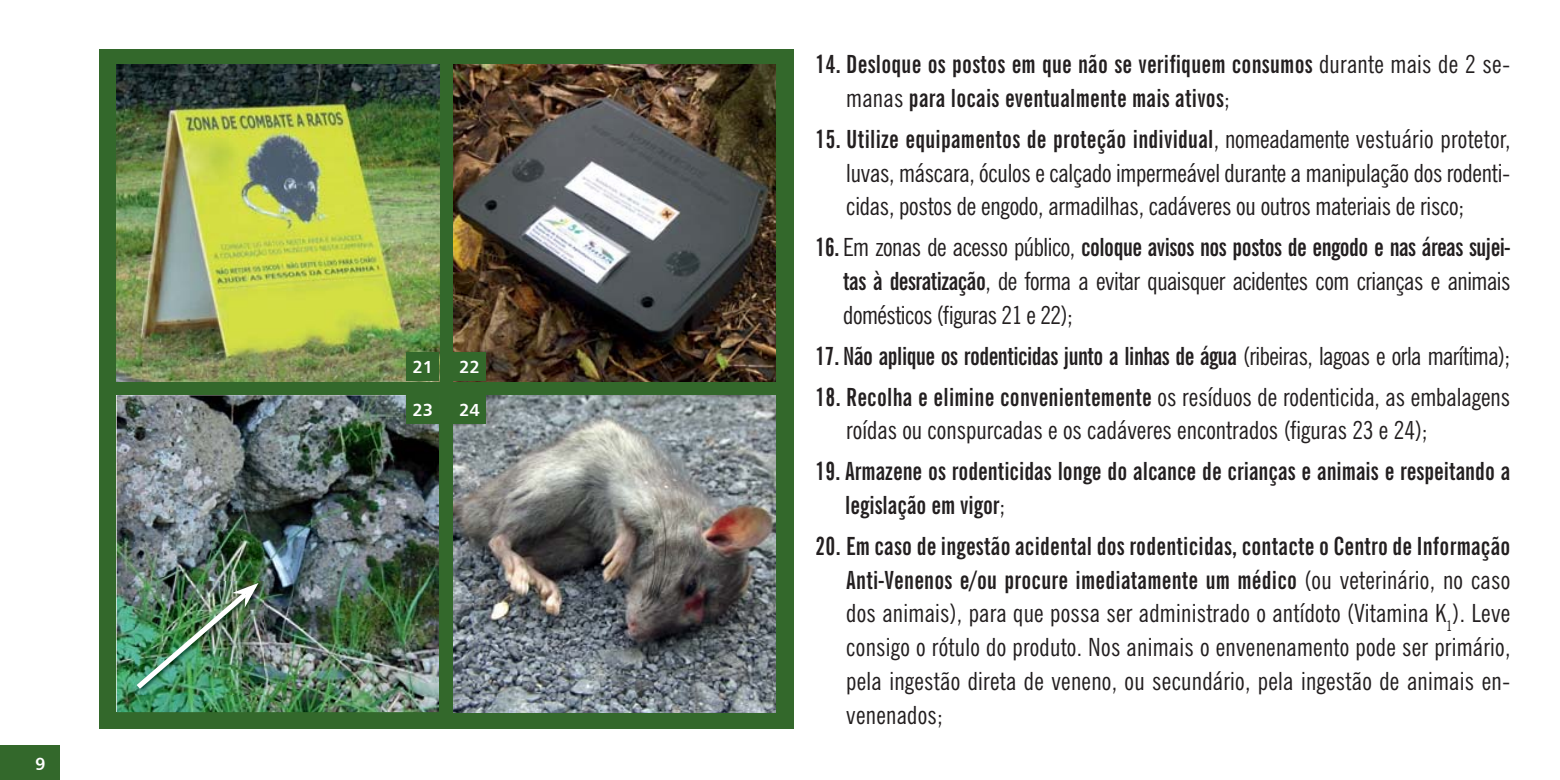
<style>
.page{position:relative;width:1560px;height:780px;background:#fff}
.page>*{position:absolute;margin:0;border:0;box-sizing:border-box;transform-origin:0 0}
.t1{font:condensed 25px/33.8px "News Gothic BT";color:#231f20;text-align:justify}
.t2{font:700 extra-condensed 25px/33.8px "News Gothic BT";color:#231f20}
.t3{font:700 extra-condensed 25px "News Gothic BT";letter-spacing:-.02em;color:#231f20}
.t4{font:17.5px "Humanist 777 BT Bold B";color:#fff}
.s1{font-weight:400;font-stretch:condensed}
.s2{font-weight:700;font-stretch:extra-condensed}
</style>
<div class="page">
<div style="left:0;top:745px;width:59px;height:35px;background:#33682b"></div>
<div style="left:99px;top:50px;width:695px;height:679px;background:#33682b"></div>
<img style="left:117px;top:64px;width:322px;height:317px">
<img style="left:453px;top:64px;width:322px;height:317px">
<img style="left:117px;top:395px;width:322px;height:317px">
<img style="left:453px;top:395px;width:322px;height:317px">
<div style="left:406px;top:352px;width:33px;height:29px;background:#33682b"></div>
<div style="left:453px;top:352px;width:32px;height:29px;background:#33682b"></div>
<div style="left:406px;top:395px;width:33px;height:29px;background:#33682b"></div>
<div style="left:453px;top:395px;width:32px;height:29px;background:#33682b"></div>
<img style="left:135px;top:581px;width:128px;height:113px">
<img style="left:131px;top:583px;width:127px;height:111px">
<p class="t4" style="left:35px;top:752px;width:12px">9</p>
<p class="t4" style="left:412px;top:356px;width:22px">21</p>
<p class="t4" style="left:459px;top:356px;width:22px">22</p>
<p class="t4" style="left:412px;top:399px;width:22px">23</p>
<p class="t4" style="left:459px;top:399px;width:22px">24</p>
<p class="t2" style="left:846px;top:50px;width:665px;text-indent:-31px">14. Desloque os postos em que não se verifiquem consumos <span class="s1">durante mais de 2 se&shy;manas</span> para locais eventualmente mais ativos<span class="s1">;</span></p>
<p class="t1" style="left:846px;top:123px;width:665px;text-indent:-31px"><span class="s2">15. Utilize equipamentos de proteção individual</span>, nomeadamente vestuário protetor, luvas, máscara, óculos e calçado impermeável durante a manipulação dos rodenti&shy;cidas, postos de engodo, armadilhas, cadáveres ou outros materiais de risco;</p>
<p class="t1" style="left:843px;top:232px;width:668px;text-indent:-28px"><span class="s2">16.</span> Em zonas de acesso público, <span class="s2">coloque avisos nos postos de engodo e nas áreas sujei&shy;tas à desratização</span>, de forma a evitar quaisquer acidentes com crianças e animais domésticos (figuras 21 e 22);</p>
<p class="t3" style="left:815px;top:346px;width:696px">17. Não aplique os rodenticidas junto a linhas de água <span class="s1">(ribeiras, lagoas e orla marítima);</span></p>
<p class="t1" style="left:846px;top:381px;width:665px;text-indent:-31px"><span class="s2">18. Recolha e elimine convenientemente</span> os resíduos de rodenticida, as embalagens roídas ou conspurcadas e os cadáveres encontrados (figuras 23 e 24);</p>
<p class="t2" style="left:845px;top:457px;width:666px;text-indent:-30px">19. Armazene os rodenticidas longe do alcance de crianças e animais e respeitando a legislação em vigor<span class="s1">;</span></p>
<p class="t1" style="left:846px;top:530px;width:665px;text-indent:-31px"><span class="s2">20. Em caso de ingestão acidental dos rodenticidas, contacte o Centro de Informação Anti-Venenos e/ou procure imediatamente um médico</span> (ou veterinário, no caso dos animais), para que possa ser administrado o antídoto (Vitamina K<sub>1</sub>). Leve consigo o rótulo do produto. Nos animais o envenenamento pode ser primário, pela ingestão direta de veneno, ou secundário, pela ingestão de animais en&shy;venenados;</p>
</div>
